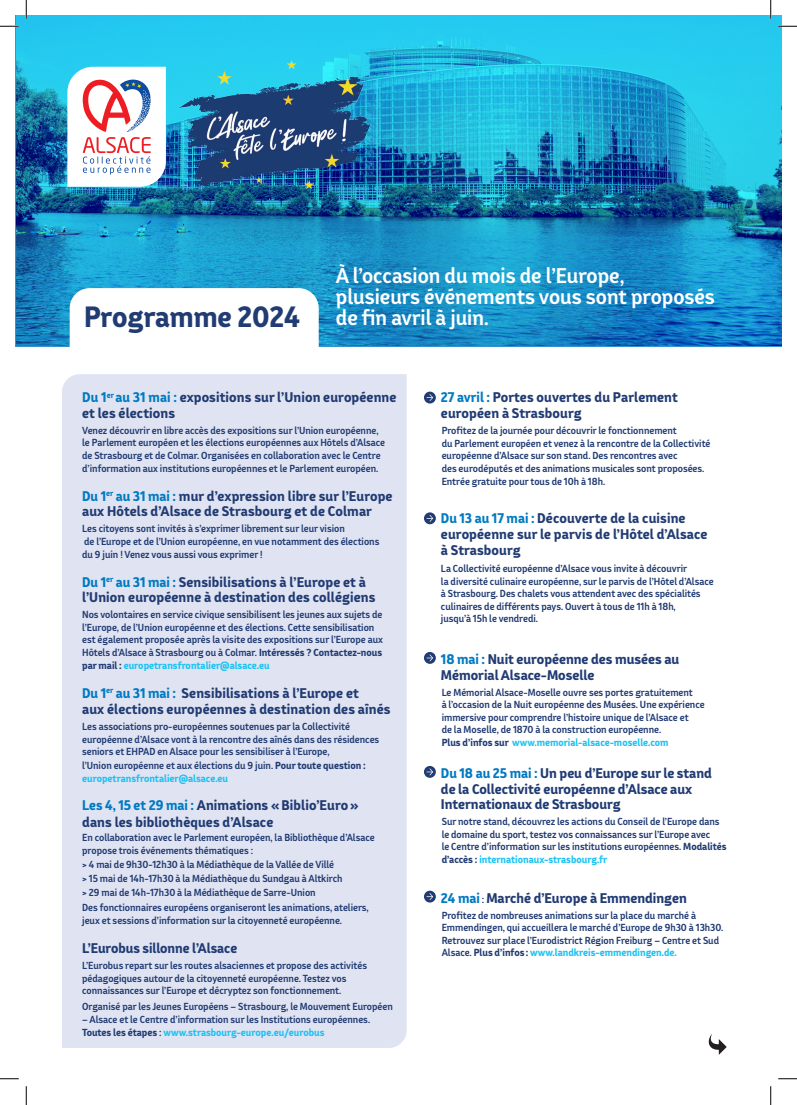
<style>
.page{position:relative;width:797px;height:1105px;background:#fff}
.page>*{position:absolute;margin:0;border:0;box-sizing:border-box;transform-origin:0 0}
.t1{font:800 27.5px "Bw Helder W1";color:#213b73}
.t2{font:700 20px/21.4px "Bw Helder W1";color:#fff}
.t3{font:800 13.12px/15.8px "Bw Helder W1";letter-spacing:.01em;color:#213b73}
.t4{font:700 9.62px/12.5px "Bw Helder W1";color:#213b73}
.s1{color:#007ac2}
.s2{font-weight:800}
.s3{font-weight:800;color:#1dc2f3}
.s4{font-weight:700;font-size:9.62px}
</style>
<div class="page">
<svg style="left:16px;top:16px;width:765px;height:330px;background:#1b99c9"></svg>
<svg style="left:70px;top:288px;width:249px;height:59px"></svg>
<div style="left:62px;top:374px;width:344px;height:674px;background:#e0e4f2"></div>
<svg style="left:67px;top:67px;width:99px;height:120px"></svg>
<img style="left:180px;top:60px;width:217px;height:129px">
<div style="left:424px;top:392px;width:12px;height:11px;background:#213b73;border-radius:50%"></div>
<svg style="left:426px;top:394px;width:7px;height:7px"></svg>
<div style="left:424px;top:512px;width:12px;height:12px;background:#213b73;border-radius:50%"></div>
<svg style="left:426px;top:515px;width:7px;height:7px"></svg>
<svg style="left:424px;top:652px;width:12px;height:12px"></svg>
<svg style="left:426px;top:654px;width:7px;height:7px"></svg>
<svg style="left:424px;top:766px;width:12px;height:12px"></svg>
<svg style="left:426px;top:768px;width:7px;height:7px"></svg>
<div style="left:424px;top:891px;width:12px;height:11px;background:#213b73;border-radius:50%"></div>
<svg style="left:426px;top:893px;width:7px;height:7px"></svg>
<svg style="left:708px;top:1034px;width:18px;height:21px"></svg>
<svg style="left:0;top:25px;width:19px;height:2px"></svg>
<svg style="left:778px;top:25px;width:19px;height:2px"></svg>
<svg style="left:0;top:1078px;width:19px;height:1px"></svg>
<svg style="left:778px;top:1078px;width:19px;height:1px"></svg>
<svg style="left:25px;top:0;width:2px;height:19px"></svg>
<svg style="left:25px;top:1086px;width:2px;height:19px"></svg>
<svg style="left:770px;top:0;width:1px;height:19px"></svg>
<svg style="left:770px;top:1086px;width:1px;height:19px"></svg>
<h1 class="t1" style="left:84px;top:299px;width:217px">Programme 2024</h1>
<h2 class="t2" style="left:336px;top:264px;width:380px">À l’occasion du mois de l’Europe,<br>plusieurs événements vous sont proposés de fin avril à juin.</h2>
<h3 class="t3" style="left:82px;top:389px;width:316px"><span class="s1">Du 1</span><sup>er</sup> <span class="s1">au 31 mai :</span> expositions sur l’Union européenne et les élections</h3>
<p class="t4" style="left:82px;top:424px;width:304px">Venez découvrir en libre accès des expositions sur l’Union européenne, le Parlement européen et les élections européennes aux Hôtels d’Alsace de Strasbourg et de Colmar. Organisées en collaboration avec le Centre d’information aux institutions européennes et le Parlement européen.</p>
<h3 class="t3" style="left:82px;top:487px;width:312px"><span class="s1">Du 1</span><sup>er</sup> <span class="s1">au 31 mai :</span> mur d’expression libre sur l’Europe aux Hôtels d’Alsace de Strasbourg et de Colmar</h3>
<p class="t4" style="left:82px;top:522px;width:299px;line-height:12.9px">Les citoyens sont invités à s’exprimer librement sur leur vision<br>de l’Europe et de l’Union européenne, en vue notamment des élections du 9 juin ! Venez vous aussi vous exprimer !</p>
<h3 class="t3" style="left:82px;top:574px;width:295px"><span class="s1">Du 1</span><sup>er</sup> <span class="s1">au 31 mai :</span> Sensibilisations à l’Europe et à l’Union européenne à destination des collégiens</h3>
<p class="t4" style="left:82px;top:608px;width:302px">Nos volontaires en service civique sensibilisent les jeunes aux sujets de l’Europe, de l’Union européenne et des élections. Cette sensibilisation est également proposée après la visite des expositions sur l’Europe aux Hôtels d’Alsace à Strasbourg ou à Colmar. <span class="s2">Intéressés ? Contactez-nous par mail :</span> <span class="s3">europetransfrontalier@alsace.eu</span></p>
<h3 class="t3" style="left:82px;top:684px;width:310px;line-height:16.5px"><span class="s1">Du 1</span><sup>er</sup> <span class="s1">au 31 mai :</span> Sensibilisations à l’Europe et<br>aux élections européennes à destination des aînés</h3>
<p class="t4" style="left:82px;top:720px;width:298px;line-height:12.9px">Les associations pro-européennes soutenues par la Collectivité européenne d’Alsace vont à la rencontre des aînés dans des résidences seniors et EHPAD en Alsace pour les sensibiliser à l’Europe,<br>l’Union européenne et aux élections du 9 juin. <span class="s2">Pour toute question : </span><span class="s3">europetransfrontalier@alsace.eu</span></p>
<h3 class="t3" style="left:82px;top:797px;width:278px;line-height:16.5px"><span class="s1">Les 4, 15 et 29 mai :</span> Animations «Biblio’Euro» dans les bibliothèques d’Alsace</h3>
<p class="t4" style="left:82px;top:831px;width:294px">En collaboration avec le Parlement européen, la Bibliothèque d’Alsace propose trois événements thématiques :</p>
<p class="t4" style="left:82px;top:857px;width:288px;line-height:14.2px">&gt; 4 mai de 9h30-12h30 à la Médiathèque de la Vallée de Villé<br>&gt; 15 mai de 14h-17h30 à la Médiathèque du Sundgau à Altkirch<br>&gt; 29 mai de 14h-17h30 à la Médiathèque de Sarre-Union<br>Des fonctionnaires européens organiseront les animations, ateliers,</p>
<p class="t4" style="left:82px;top:914px;width:261px">jeux et sessions d’information sur la citoyenneté européenne.</p>
<h3 class="t3" style="left:82px;top:940px;width:156px">L’Eurobus sillonne l’Alsace</h3>
<p class="t4" style="left:82px;top:959px;width:286px">L’Eurobus repart sur les routes alsaciennes et propose des activités pédagogiques autour de la citoyenneté européenne. Testez vos connaissances sur l’Europe et décryptez son fonctionnement.</p>
<p class="t4" style="left:82px;top:1000px;width:312px">Organisé par les Jeunes Européens – Strasbourg, le Mouvement Européen</p>
<p class="t4" style="left:82px;top:1012px;width:289px;line-height:13.2px">– Alsace et le Centre d’information sur les Institutions européennes.<br><span class="s2">Toutes les étapes</span> : <span class="s3">www.strasbourg-europe.eu/eurobus</span></p>
<h3 class="t3" style="left:441px;top:389px;width:238px"><span class="s1">27 avril :</span> Portes ouvertes du Parlement européen à Strasbourg</h3>
<p class="t4" style="left:441px;top:424px;width:270px">Profitez de la journée pour découvrir le fonctionnement<br>du Parlement européen et venez à la rencontre de la Collectivité européenne d’Alsace sur son stand. Des rencontres avec<br>des eurodéputés et des animations musicales sont proposées.<br>Entrée gratuite pour tous de 10h à 18h.</p>
<h3 class="t3" style="left:441px;top:510px;width:268px"><span class="s1">Du 13 au 17 mai :</span> Découverte de la cuisine européenne sur le parvis de l’Hôtel d’Alsace à Strasbourg</h3>
<p class="t4" style="left:441px;top:562px;width:274px">La Collectivité européenne d’Alsace vous invite à découvrir<br>la diversité culinaire européenne, sur le parvis de l’Hôtel d’Alsace à Strasbourg. Des chalets vous attendent avec des spécialités culinaires de différents pays. Ouvert à tous de 11h à 18h,<br>jusqu’à 15h le vendredi.</p>
<h3 class="t3" style="left:441px;top:651px;width:240px"><span class="s1">18 mai :</span> Nuit européenne des musées au<br>Mémorial Alsace-Moselle</h3>
<p class="t4" style="left:441px;top:686px;width:264px">Le Mémorial Alsace-Moselle ouvre ses portes gratuitement<br>à l’occasion de la Nuit européenne des Musées. Une expérience immersive pour comprendre l’histoire unique de l’Alsace et<br>de la Moselle, de 1870 à la construction européenne.<br><span class="s2">Plus d’infos sur</span> <span class="s3">www.memorial-alsace-moselle.com</span></p>
<h3 class="t3" style="left:441px;top:765px;width:272px"><span class="s1">Du 18 au 25 mai :</span> Un peu d’Europe sur le stand de la Collectivité européenne d’Alsace aux<br>Internationaux de Strasbourg</h3>
<p class="t4" style="left:441px;top:815px;width:286px">Sur notre stand, découvrez les actions du Conseil de l’Europe dans le domaine du sport, testez vos connaissances sur l’Europe avec<br>le Centre d’information sur les institutions européennes. <span class="s2">Modalités d’accès :</span> <span class="s3">internationaux-strasbourg.fr</span></p>
<h3 class="t3" style="left:441px;top:889px;width:247px"><span class="s1">24 mai</span> <span class="s4">:</span> Marché d’Europe à Emmendingen</h3>
<p class="t4" style="left:441px;top:909px;width:283px">Profitez de nombreuses animations sur la place du marché à Emmendingen, qui accueillera le marché d’Europe de 9h30 à 13h30.<br>Retrouvez sur place l’Eurodistrict Région Freiburg – Centre et Sud Alsace. <span class="s2">Plus d’infos:</span> <span class="s3">www.landkreis-emmendingen.de.</span></p>
</div>
